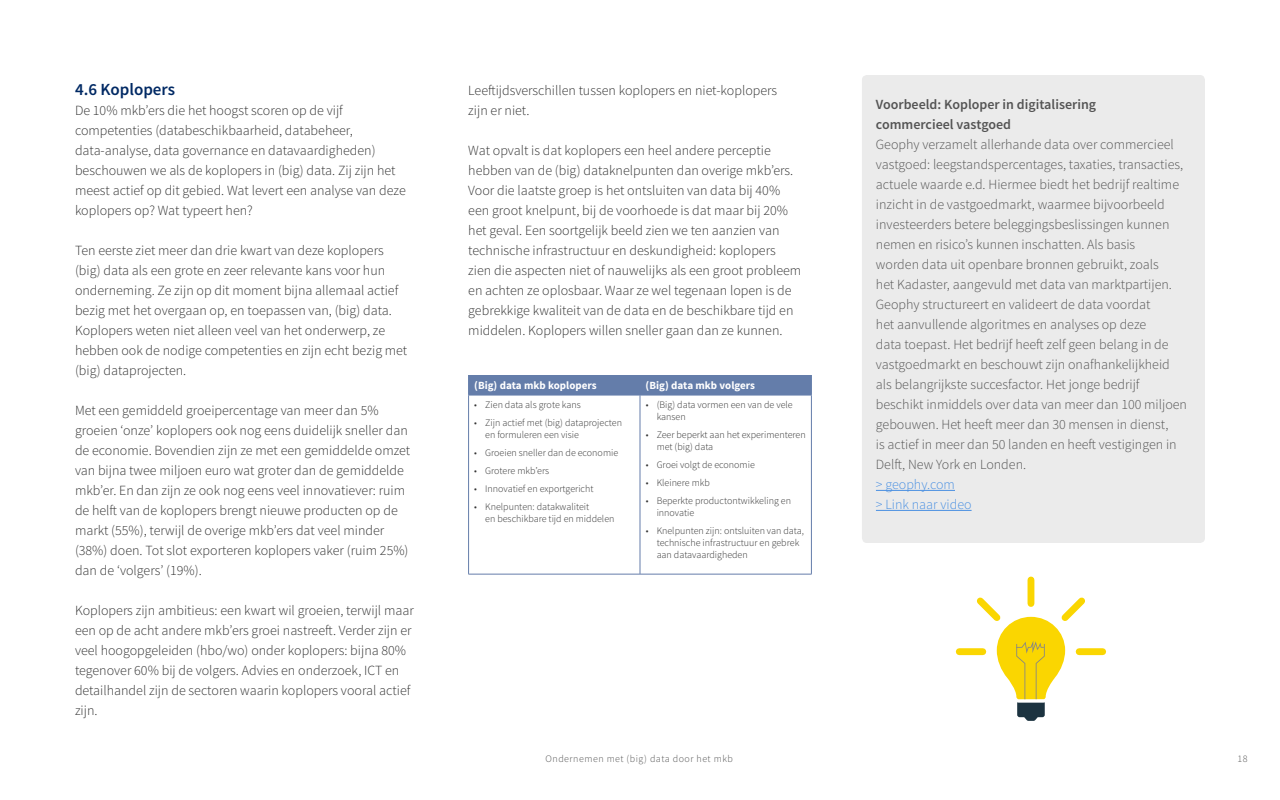
<style>
.page{position:relative;width:1280px;height:800px;background:#fff}
.page>*{position:absolute;margin:0;border:0;box-sizing:border-box;transform-origin:0 0}
.t1{font:600 17px "Source Sans Pro";color:#002964}
.t2{font:300 14px/20px "Source Sans Pro";color:#333}
.t3{font:300 14px/20px "Source Sans Pro";color:#545454}
.t4{font:600 14px/20px "Source Sans Pro";color:#545454}
.t5{font:300 14px/20px "Source Sans Pro";color:#4a90e2}
.t6{font:700 11px "Source Sans Pro";color:#fff}
.t7{font:300 10px/12px "Source Sans Pro";color:#333}
.t8{font:300 10px "Source Sans Pro";letter-spacing:.05em;color:#545454}
</style>
<div class="page">
<hr style="left:468px;top:395px;width:1px;height:179px;background:#647daa">
<hr style="left:640px;top:395px;width:1px;height:179px;background:#647daa">
<hr style="left:811px;top:395px;width:1px;height:179px;background:#647daa">
<hr style="left:468px;top:574px;width:172px;height:1px;background:#647daa">
<hr style="left:640px;top:574px;width:172px;height:1px;background:#647daa">
<hr style="left:468px;top:395px;width:172px;height:1px;background:#647daa">
<hr style="left:640px;top:395px;width:172px;height:1px;background:#647daa">
<div style="left:468px;top:375px;width:344px;height:20px;background:#647daa"></div>
<div style="left:862px;top:75px;width:343px;height:468px;background:#ebebeb;border-radius:5px"></div>
<hr style="left:876px;top:490px;width:79px;height:1px;background:#4a90e2">
<hr style="left:876px;top:510px;width:96px;height:1px;background:#4a90e2">
<div style="left:1079px;top:648px;width:24px;height:7px;background:#fad601"></div>
<div style="left:959px;top:648px;width:24px;height:7px;background:#fad601"></div>
<div style="left:1028px;top:580px;width:6px;height:23px;background:#fad601"></div>
<svg style="left:971px;top:591px;width:120px;height:130px"></svg>
<p class="t1" style="left:75px;top:79px;width:102px">4.6 Koplopers</p>
<p class="t2" style="left:75px;top:100px;width:332px">De 10% mkb’ers die het hoogst scoren op de vijf competenties (databeschikbaarheid, databeheer, data-analyse, data governance en datavaardigheden) beschouwen we als de koplopers in (big) data. Zij zijn het meest actief op dit gebied. Wat levert een analyse van deze koplopers op? Wat typeert hen?</p>
<p class="t2" style="left:75px;top:240px;width:334px">Ten eerste ziet meer dan drie kwart van deze koplopers (big) data als een grote en zeer relevante kans voor hun onderneming. Ze zijn op dit moment bijna allemaal actief bezig met het overgaan op, en toepassen van, (big) data.<br>Koplopers weten niet alleen veel van het onderwerp, ze hebben ook de nodige competenties en zijn echt bezig met (big) dataprojecten.</p>
<p class="t2" style="left:75px;top:400px;width:337px">Met een gemiddeld groeipercentage van meer dan 5% groeien ‘onze’ koplopers ook nog eens duidelijk sneller dan de economie. Bovendien zijn ze met een gemiddelde omzet van bijna twee miljoen euro wat groter dan de gemiddelde mkb’er. En dan zijn ze ook nog eens veel innovatiever: ruim de helft van de koplopers brengt nieuwe producten op de markt (55%), terwijl de overige mkb’ers dat veel minder (38%) doen. Tot slot exporteren koplopers vaker (ruim 25%) dan de ‘volgers’ (19%).</p>
<p class="t2" style="left:75px;top:601px;width:340px">Koplopers zijn ambitieus: een kwart wil groeien, terwijl maar een op de acht andere mkb’ers groei nastreeft. Verder zijn er veel hoogopgeleiden (hbo/wo) onder koplopers: bijna 80% tegenover 60% bij de volgers. Advies en onderzoek, ICT en detailhandel zijn de sectoren waarin koplopers vooral actief zijn.</p>
<p class="t2" style="left:468px;top:81px;width:310px">Leeftijdsverschillen tussen koplopers en niet-koplopers zijn er niet.</p>
<p class="t2" style="left:468px;top:141px;width:335px">Wat opvalt is dat koplopers een heel andere perceptie hebben van de (big) dataknelpunten dan overige mkb’ers.<br>Voor die laatste groep is het ontsluiten van data bij 40% een groot knelpunt, bij de voorhoede is dat maar bij 20% het geval. Een soortgelijk beeld zien we ten aanzien van technische infrastructuur en deskundigheid: koplopers zien die aspecten niet of nauwelijks als een groot probleem en achten ze oplosbaar. Waar ze wel tegenaan lopen is de gebrekkige kwaliteit van de data en de beschikbare tijd en middelen. Koplopers willen sneller gaan dan ze kunnen.</p>
<p class="t6" style="left:474px;top:378px;width:124px">(Big) data mkb koplopers</p>
<p class="t6" style="left:646px;top:378px;width:111px">(Big) data mkb volgers</p>
<p class="t7" style="left:474px;top:399px;width:108px">• Zien data als grote kans</p>
<p class="t7" style="left:485px;top:417px;width:138px;text-indent:-11px">• Zijn actief met (big) dataprojecten en formuleren een visie</p>
<p class="t7" style="left:474px;top:447px;width:145px">• Groeien sneller dan de economie</p>
<p class="t7" style="left:474px;top:465px;width:76px">• Grotere mkb’ers</p>
<p class="t7" style="left:474px;top:483px;width:121px">• Innovatief en exportgericht</p>
<p class="t7" style="left:485px;top:501px;width:131px;text-indent:-11px">• Knelpunten: datakwaliteit<br>en beschikbare tijd en middelen</p>
<p class="t7" style="left:657px;top:399px;width:138px;text-indent:-11px">• (Big) data vormen een van de vele kansen</p>
<p class="t7" style="left:657px;top:429px;width:151px;text-indent:-11px">• Zeer beperkt aan het experimenteren met (big) data</p>
<p class="t7" style="left:646px;top:459px;width:111px">• Groei volgt de economie</p>
<p class="t7" style="left:646px;top:477px;width:66px">• Kleinere mkb</p>
<p class="t7" style="left:657px;top:495px;width:136px;text-indent:-11px">• Beperkte productontwikkeling en innovatie</p>
<p class="t7" style="left:657px;top:525px;width:149px;text-indent:-11px">• Knelpunten zijn: ontsluiten van data, technische infrastructuur en gebrek aan datavaardigheden</p>
<p class="t4" style="left:876px;top:95px;width:222px">Voorbeeld: Koploper in digitalisering commercieel vastgoed</p>
<p class="t3" style="left:876px;top:134px;width:313px">Geophy verzamelt allerhande data over commercieel vastgoed: leegstandspercentages, taxaties, transacties, actuele waarde e.d. Hiermee biedt het bedrijf realtime inzicht in de vastgoedmarkt, waarmee bijvoorbeeld investeerders betere beleggingsbeslissingen kunnen nemen en risico’s kunnen inschatten. Als basis<br>worden data uit openbare bronnen gebruikt, zoals<br>het Kadaster, aangevuld met data van marktpartijen.<br>Geophy structureert en valideert de data voordat<br>het aanvullende algoritmes en analyses op deze<br>data toepast. Het bedrijf heeft zelf geen belang in de vastgoedmarkt en beschouwt zijn onafhankelijkheid als belangrijkste succesfactor. Het jonge bedrijf beschikt inmiddels over data van meer dan 100 miljoen gebouwen. Het heeft meer dan 30 mensen in dienst,<br>is actief in meer dan 50 landen en heeft vestigingen in Delft, New York en Londen.</p>
<p class="t5" style="left:876px;top:475px;width:97px">&gt; geophy.com<br>&gt; Link naar video</p>
<p class="t8" style="left:546px;top:753px;width:189px">Ondernemen met (big) data door het mkb</p>
<p class="t8" style="left:1237px;top:753px;width:12px">18</p>
</div>
